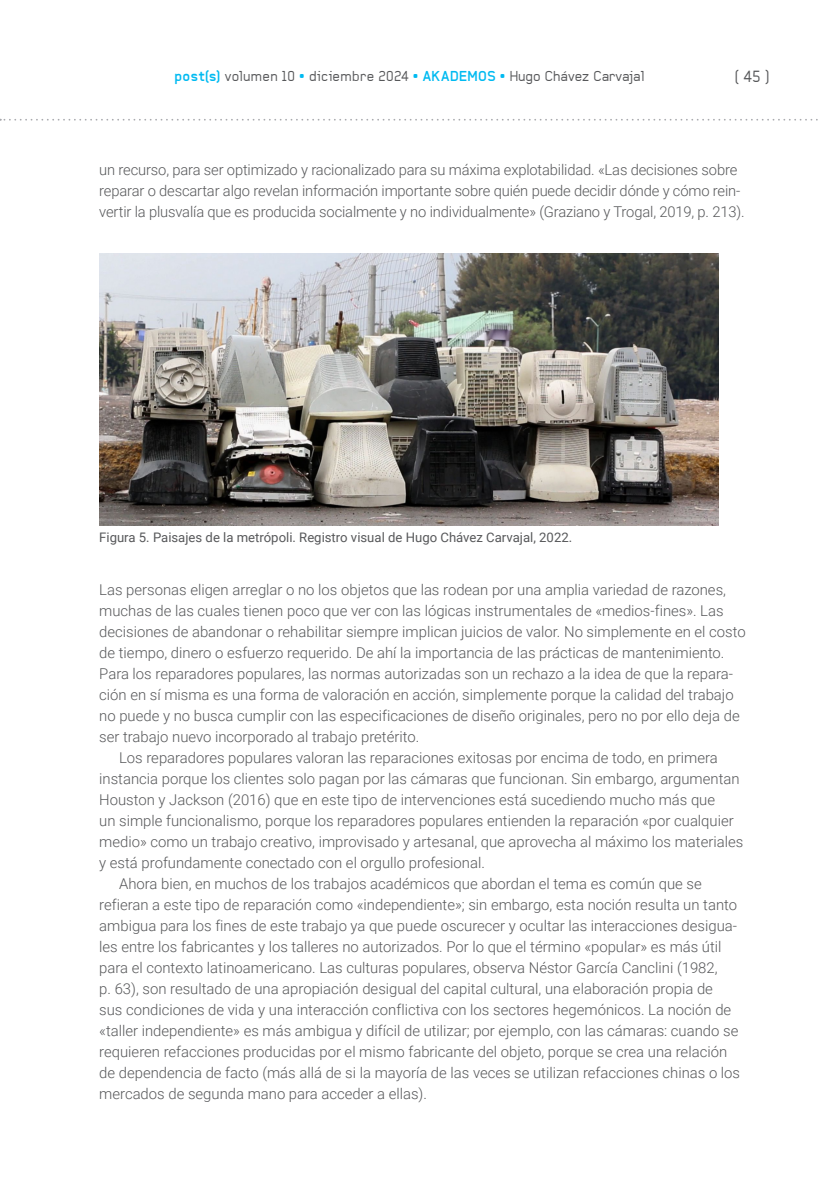
<style>
.page{position:relative;width:819px;height:1191px;background:#fff}
.page>*{position:absolute;margin:0;border:0;box-sizing:border-box;transform-origin:0 0}
.t1{font:15.75px "Baksheesh";color:#57585a}
.texto_español{font:300 14.88px/21px "Roboto";color:#57585a}
.texto_español_sin_sangria{font:300 14.88px/21px "Roboto";color:#57585a}
.t2{font:14px "Baksheesh";color:#57585a}
.pies_de_foto{font:13.12px "Roboto";color:#57585a}
.s1{font-weight:700;color:#00baf1}
</style>
<div class="page">
<svg style="left:0;top:119px;width:818px;height:2px"></svg>
<img style="left:99px;top:253px;width:619px;height:272px">
<p class="t2" style="left:174px;top:68px;width:471px"><span class="s1">post(s)</span> volumen 10 <span class="s1">•</span> diciembre 2024 <span class="s1">• AKADEMOS •</span> Hugo Chávez Carvajal</p>
<p class="t1" style="left:734px;top:68px;width:36px">( 45 )</p>
<p class="texto_español" style="left:99px;top:158px;width:647px">un recurso, para ser optimizado y racionalizado para su máxima explotabilidad. «Las decisiones sobre reparar o descartar algo revelan información importante sobre quién puede decidir dónde y cómo rein&shy;vertir la plusvalía que es producida socialmente y no individualmente» (Graziano y Trogal, 2019, p. 213).</p>
<p class="pies_de_foto" style="left:99px;top:528px;width:474px">Figura 5. Paisajes de la metrópoli. Registro visual de Hugo Chávez Carvajal, 2022.</p>
<p class="texto_español_sin_sangria" style="left:99px;top:578px;width:648px">Las personas eligen arreglar o no los objetos que las rodean por una amplia variedad de razones, muchas de las cuales tienen poco que ver con las lógicas instrumentales de «medios-fines». Las decisiones de abandonar o rehabilitar siempre implican juicios de valor. No simplemente en el costo de tiempo, dinero o esfuerzo requerido. De ahí la importancia de las prácticas de mantenimiento.<br>Para los reparadores populares, las normas autorizadas son un rechazo a la idea de que la repara&shy;ción en sí misma es una forma de valoración en acción, simplemente porque la calidad del trabajo no puede y no busca cumplir con las especificaciones de diseño originales, pero no por ello deja de ser trabajo nuevo incorporado al trabajo pretérito.</p>
<p class="texto_español" style="left:99px;top:746px;width:645px;text-indent:20px">Los reparadores populares valoran las reparaciones exitosas por encima de todo, en primera instancia porque los clientes solo pagan por las cámaras que funcionan. Sin embargo, argumentan Houston y Jackson (2016) que en este tipo de intervenciones está sucediendo mucho más que<br>un simple funcionalismo, porque los reparadores populares entienden la reparación «por cualquier medio» como un trabajo creativo, improvisado y artesanal, que aprovecha al máximo los materiales y está profundamente conectado con el orgullo profesional.</p>
<p class="texto_español" style="left:99px;top:872px;width:642px;text-indent:20px">Ahora bien, en muchos de los trabajos académicos que abordan el tema es común que se refieran a este tipo de reparación como «independiente»; sin embargo, esta noción resulta un tanto ambigua para los fines de este trabajo ya que puede oscurecer y ocultar las interacciones desigua&shy;les entre los fabricantes y los talleres no autorizados. Por lo que el término «popular» es más útil para el contexto latinoamericano. Las culturas populares, observa Néstor García Canclini (1982,<br>p. 63), son resultado de una apropiación desigual del capital cultural, una elaboración propia de<br>sus condiciones de vida y una interacción conflictiva con los sectores hegemónicos. La noción de «taller independiente» es más ambigua y difícil de utilizar; por ejemplo, con las cámaras: cuando se requieren refacciones producidas por el mismo fabricante del objeto, porque se crea una relación de dependencia de facto (más allá de si la mayoría de las veces se utilizan refacciones chinas o los mercados de segunda mano para acceder a ellas).</p>
</div>
